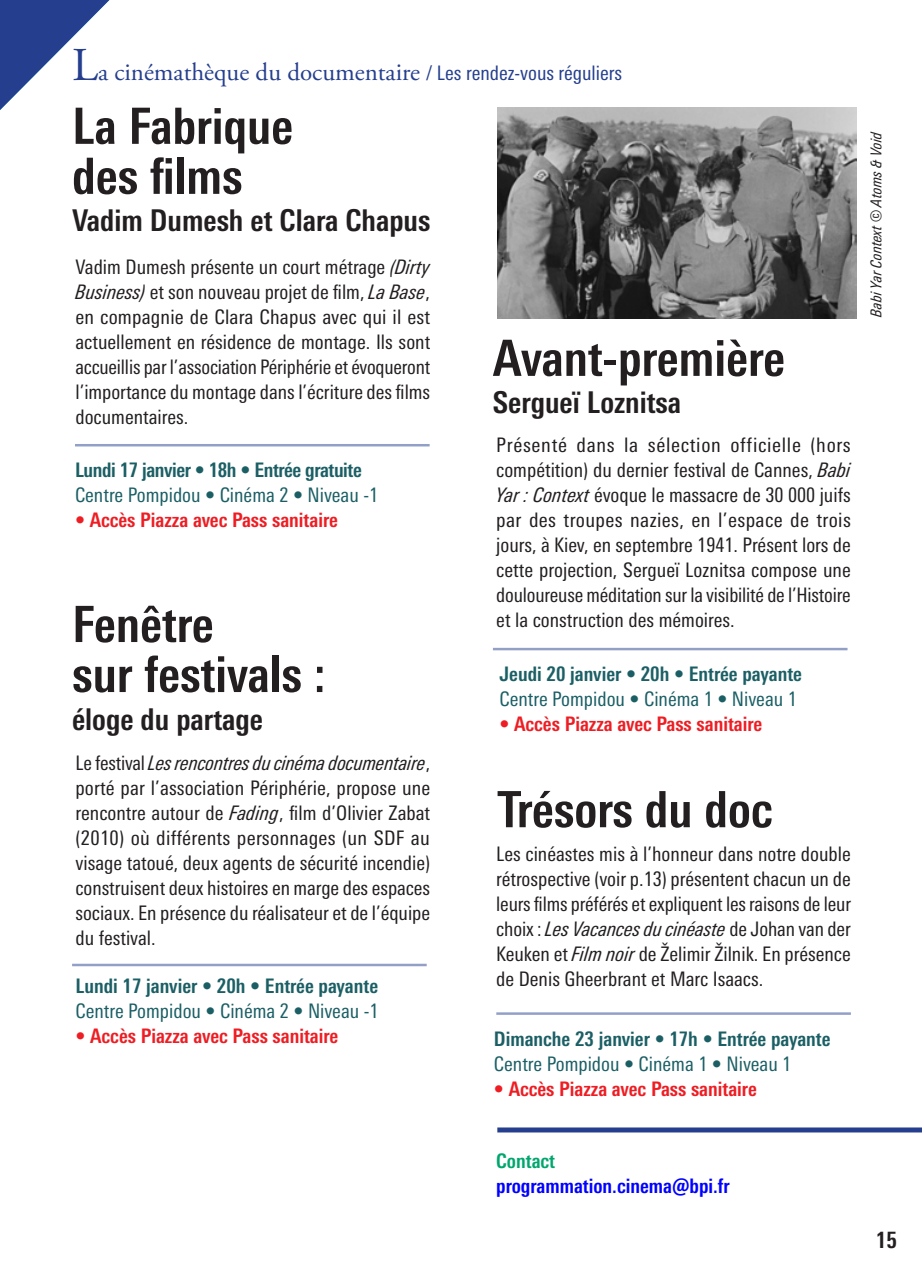
<style>
.page{position:relative;width:922px;height:1276px;background:#fff}
.page>*{position:absolute;margin:0;border:0;box-sizing:border-box;transform-origin:0 0}
.t1{font:700 condensed 50px/50px "Univers Next Pro";color:#231f20}
.t2{font:700 condensed 30px "Univers Next Pro";color:#231f20}
.t3{font:25px "Adobe Garamond Pro";color:#253f8e}
.t4{font:700 condensed 22.5px "Univers Next Pro";color:#231f20}
.t5{font:condensed 20px/25px "Univers Next Pro";color:#231f20;text-align:justify}
.t6{font:condensed 20px "Univers Next Pro";color:#1b5f65}
.t7{font:700 condensed 20px "Univers Next Pro";color:#ee1d23}
.t8{font:700 condensed 20px "Univers Next Pro";color:#1b5f65}
.t9{font:700 condensed 20px "Univers Next Pro";letter-spacing:-.02em;color:#1b5f65}
.t10{font:700 condensed 20px "Univers Next Pro";color:#00f}
.t11{font:700 condensed 20px "Univers Next Pro";color:#00a66e}
.t12{font:italic condensed 15px "Univers Next Pro";color:#231f20}
.s1{font-size:47px}
.s2{font-family:"Univers Next Pro";font-stretch:condensed;font-size:20px}
.s3{font-style:italic}
</style>
<div class="page">
<svg style="left:0;top:0;width:110px;height:110px"></svg>
<img style="left:497px;top:107px;width:359px;height:211px">
<div style="left:497px;top:1127px;width:424px;height:5px;background:#253f8e"></div>
<hr style="left:493px;top:648px;width:354px;height:2px;background:#253f8e">
<hr style="left:75px;top:444px;width:354px;height:2px;background:#253f8e">
<hr style="left:496px;top:1012px;width:354px;height:3px;background:#253f8e">
<hr style="left:72px;top:963px;width:354px;height:3px;background:#253f8e">
<p class="t3" style="left:72px;top:57px;width:551px"><span class="s1">L</span>a cinémathèque du documentaire <span class="s2">/ Les rendez-vous réguliers</span></p>
<p class="t1" style="left:72px;top:101px;width:222px">La Fabrique des films</p>
<p class="t2" style="left:72px;top:203px;width:360px">Vadim Dumesh et Clara Chapus</p>
<p class="t5" style="left:75px;top:255px;width:356px">Vadim Dumesh présente un court métrage <span class="s3">(Dirty Business)</span> et son nouveau projet de film, <span class="s3">La Base</span>, en compagnie de Clara Chapus avec qui il est actuellement en résidence de montage. Ils sont accueillis par l’association Périphérie et évoqueront l’importance du montage dans l’écriture des films documentaires.</p>
<p class="t9" style="left:75px;top:458px;width:288px">Lundi 17 janvier • 18h • Entrée gratuite</p>
<p class="t6" style="left:75px;top:483px;width:304px">Centre Pompidou • Cinéma 2 • Niveau -1</p>
<p class="t7" style="left:75px;top:508px;width:264px">• Accès Piazza avec Pass sanitaire</p>
<p class="t1" style="left:72px;top:599px;width:255px">Fenêtre<br>sur festivals :</p>
<p class="t2" style="left:72px;top:701px;width:192px">éloge du partage</p>
<p class="t5" style="left:75px;top:750px;width:356px">Le festival <span class="s3">Les rencontres du cinéma documentaire</span>, porté par l’association Périphérie, propose une rencontre autour de <span class="s3">Fading</span>, film d’Olivier Zabat (2010) où différents personnages (un SDF au visage tatoué, deux agents de sécurité incendie) construisent deux histoires en marge des espaces sociaux. En présence du réalisateur et de l’équipe du festival.</p>
<p class="t8" style="left:75px;top:974px;width:304px">Lundi 17 janvier • 20h • Entrée payante</p>
<p class="t6" style="left:75px;top:999px;width:304px">Centre Pompidou • Cinéma 2 • Niveau -1</p>
<p class="t7" style="left:75px;top:1024px;width:264px">• Accès Piazza avec Pass sanitaire</p>
<p class="t1" style="left:493px;top:333px;width:293px">Avant-première</p>
<p class="t2" style="left:493px;top:385px;width:190px">Sergueï Loznitsa</p>
<p class="t5" style="left:496px;top:432px;width:356px">Présenté dans la sélection officielle (hors compétition) du dernier festival de Cannes, <span class="s3">Babi Yar : Context</span> évoque le massacre de 30 000 juifs par des troupes nazies, en l’espace de trois jours, à Kiev, en septembre 1941. Présent lors de cette projection, Sergueï Loznitsa compose une douloureuse méditation sur la visibilité de l’Histoire et la construction des mémoires.</p>
<p class="t8" style="left:499px;top:662px;width:304px">Jeudi 20 janvier • 20h • Entrée payante</p>
<p class="t6" style="left:499px;top:687px;width:299px">Centre Pompidou • Cinéma 1 • Niveau 1</p>
<p class="t7" style="left:499px;top:712px;width:264px">• Accès Piazza avec Pass sanitaire</p>
<p class="t1" style="left:497px;top:784px;width:276px">Trésors du doc</p>
<p class="t5" style="left:496px;top:841px;width:356px">Les cinéastes mis à l’honneur dans notre double rétrospective (voir p.13) présentent chacun un de leurs films préférés et expliquent les raisons de leur choix : <span class="s3">Les Vacances du cinéaste</span> de Johan van der Keuken et <span class="s3">Film noir</span> de Želimir Žilnik. En présence de Denis Gheerbrant et Marc Isaacs.</p>
<p class="t8" style="left:494px;top:1026px;width:338px">Dimanche 23 janvier • 17h • Entrée payante</p>
<p class="t6" style="left:494px;top:1052px;width:299px">Centre Pompidou • Cinéma 1 • Niveau 1</p>
<p class="t7" style="left:494px;top:1076px;width:264px">• Accès Piazza avec Pass sanitaire</p>
<p class="t12" style="left:867px;top:317px;width:187px;rotate:-90deg">Babi Yar Context © Atoms &amp; Void</p>
<p class="t11" style="left:496px;top:1148px;width:60px">Contact</p>
<p class="t10" style="left:496px;top:1173px;width:235px">programmation.cinema@bpi.fr</p>
<p class="t4" style="left:875px;top:1226px;width:23px">15</p>
</div>
